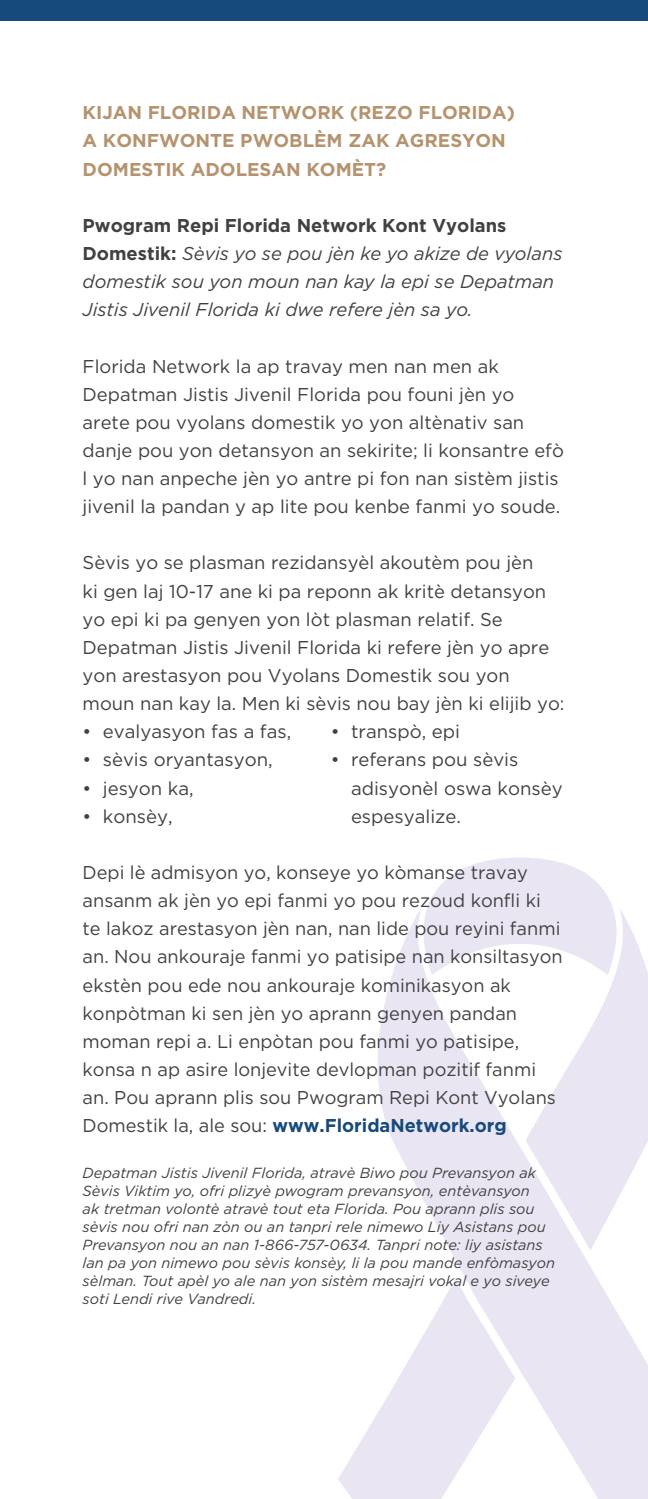
<style>
.page{position:relative;width:648px;height:1499px;background:#fff}
.page>*{position:absolute;margin:0;border:0;box-sizing:border-box;transform-origin:0 0}
.t1{font:18.45px/28.1px "Gotham HTF";color:#414042}
.t2{font:italic 18.45px/28.1px "Gotham";color:#414042}
.t3{font:700 18.45px/28.1px "Gotham HTF";color:#b5936e}
.t4{font:700 18.45px "Gotham HTF";color:#414042}
.t5{font:italic 14.62px/18px "Gotham";color:#414042}
.s1{font-family:"Gotham HTF";font-weight:700;font-style:normal}
.s2{font-weight:700;color:#174a7c}
</style>
<div class="page">
<svg style="left:338px;top:1433px;width:28px;height:65px;fill:#e9e5f2"></svg>
<svg style="left:366px;top:913px;width:282px;height:585px;fill:#e9e5f2"></svg>
<svg style="left:418px;top:857px;width:204px;height:118px"></svg>
<div style="left:0;top:0;width:648px;height:20px;background:#174a7c"></div>
<p class="t3" style="left:83px;top:98px;width:434px">KIJAN FLORIDA N ETWORK (REZO FLORIDA)<br>A KONFWONTE PWOBLÈM ZAK AGRESYON<br>DOMESTIK ADOLESAN KOMÈT?</p>
<p class="t4" style="left:83px;top:215px;width:425px">PWOGRAM REPI FLORIDA NETWORK KONT VYOLANS</p>
<p class="t2" style="left:83px;top:239px;width:481px"><span class="s1">DOMESTIK:</span> Sèvis yo se pou jèn ke yo akize de vyolans domestik sou yon moun nan kay la epi se Depatman<br>Jistis Jivenil Florida ki dwe refere jèn sa yo.</p>
<p class="t1" style="left:83px;top:352px;width:483px">Florida Network la ap travay men nan men ak Depatman Jistis Jivenil Florida pou founi jèn yo arete pou vyolans domestik yo yon altènativ san danje pou yon detansyon an sekirite; li konsantre efò l yo nan anpeche jèn yo antre pi fon nan sistèm jistis jivenil la pandan y ap lite pou kenbe fanmi yo soude.</p>
<p class="t1" style="left:83px;top:548px;width:483px">Sèvis yo se plasman rezidansyèl akoutèm pou jèn<br>ki gen laj 10-17 ane ki pa reponn ak kritè detansyon yo epi ki pa genyen yon lòt plasman relatif. Se Depatman Jistis Jivenil Florida ki refere jèn yo apre yon arestasyon pou Vyolans Domestik sou yon moun nan kay la. Men ki sèvis nou bay jèn ki elijib yo:</p>
<p class="t1" style="left:83px;top:717px;width:210px">• evalyasyon fas a fas,</p>
<p class="t1" style="left:83px;top:745px;width:192px">• sèvis oryantasyon,</p>
<p class="t1" style="left:83px;top:773px;width:113px">• jesyon ka,</p>
<p class="t1" style="left:83px;top:802px;width:91px">• konsèy,</p>
<p class="t1" style="left:331px;top:717px;width:131px">• transpò, epi</p>
<p class="t1" style="left:351px;top:745px;width:213px;text-indent:-20px">• referans pou sèvis adisyonèl oswa konsèy espesyalize.</p>
<p class="t1" style="left:83px;top:858px;width:482px">Depi lè admisyon yo, konseye yo kòmanse travay ansanm ak jèn yo epi fanmi yo pou rezoud konfli ki te lakoz arestasyon jèn nan, nan lide pou reyini fanmi an. Nou ankouraje fanmi yo patisipe nan konsiltasyon ekstèn pou ede nou ankouraje kominikasyon ak konpòtman ki sen jèn yo aprann genyen pandan moman repi a. Li enpòtan pou fanmi yo patisipe, konsa n ap asire lonjevite devlopman pozitif fanmi an. Pou aprann plis sou Pwogram Repi Kont Vyolans Domestik la, ale sou: <span class="s2">WWW.FLORIDANETWORK.ORG</span></p>
<p class="t5" style="left:83px;top:1164px;width:474px">Depatman Jistis Jivenil Florida, atravè Biwo pou Prevansyon ak Sèvis Viktim yo, ofri plizyè pwogram prevansyon, entèvansyon<br>ak tretman volontè atravè tout eta Florida. Pou aprann plis sou sèvis nou ofri nan zòn ou an tanpri rele nimewo Liy Asistans pou Prevansyon nou an nan 1-866-757-0634. Tanpri note: liy asistans lan pa yon nimewo pou sèvis konsèy, li la pou mande enfòmasyon sèlman. Tout apèl yo ale nan yon sistèm mesajri vokal e yo siveye soti Lendi rive Vandredi.</p>
</div>
